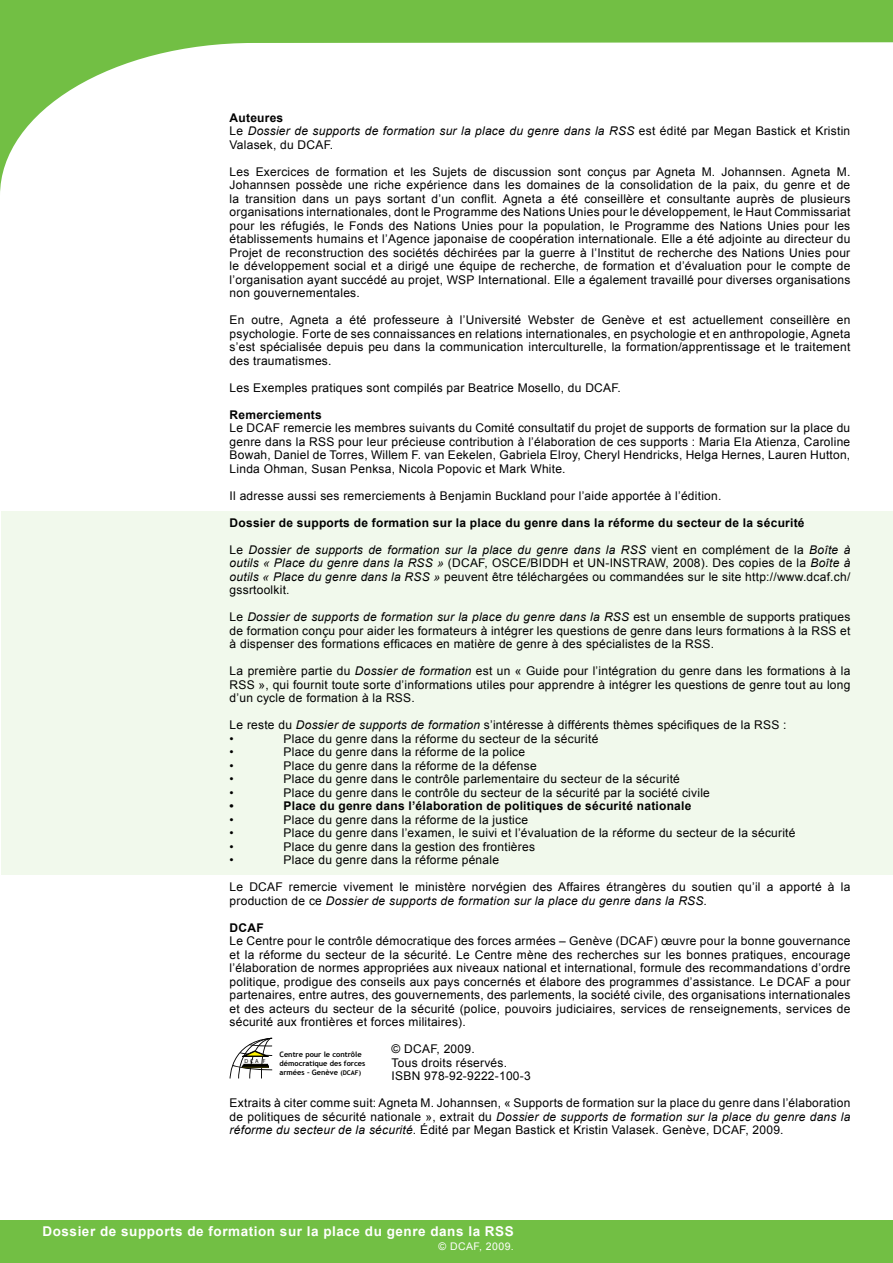
<style>
.page{position:relative;width:893px;height:1263px;background:#fff}
.page>*{position:absolute;margin:0;border:0;box-sizing:border-box;transform-origin:0 0}
.t1{font:700 13.5px "Arial";letter-spacing:.04em;color:#fff}
.t2{font:12px/13.5px "Arial";letter-spacing:.02em;color:#000;text-align:justify}
.t3{font:700 12px "Arial";letter-spacing:.02em;color:#000}
.t4{font:italic 12px/13.5px "Arial";letter-spacing:.02em;color:#000}
.t5{font:10.5px "Arial";letter-spacing:.04em;color:#fff}
.t6{font:700 7.5px/9px "Trebuchet MS";color:#000}
.t7{font:5.85px "Myriad Pro";color:#000}
.s1{font-weight:700;font-style:normal}
.s2{font-style:normal}
.s3{font-style:italic}
.s4{font-size:6.45px}
</style>
<div class="page">
<div style="left:0;top:1220px;width:893px;height:43px;background:#72bf44"></div>
<svg style="left:0;top:0;width:893px;height:192px"></svg>
<div style="left:1px;top:511px;width:891px;height:364px;background:#f1f9ec"></div>
<svg style="left:230px;top:1038px;width:42px;height:40px"></svg>
<p class="t4" style="left:230px;top:111px;width:622px"><span class="s1">Auteures<br></span><span class="s2">Le</span> Dossier de supports de formation sur la place du genre dans la RSS <span class="s2">est édité par Megan Bastick et Kristin<br>Valasek, du DCAF.</span></p>
<p class="t2" style="left:230px;top:165px;width:622px">Les Exercices de formation et les Sujets de discussion sont conçus par Agneta M. Johannsen. Agneta M.<br>Johannsen possède une riche expérience dans les domaines de la consolidation de la paix, du genre et de la transition dans un pays sortant d’un conflit. Agneta a été conseillère et consultante auprès de plusieurs organisations internationales, dont le Programme des Nations Unies pour le développement, le Haut Commissariat pour les réfugiés, le Fonds des Nations Unies pour la population, le Programme des Nations Unies pour les établissements humains et l’Agence japonaise de coopération internationale. Elle a été adjointe au directeur du Projet de reconstruction des sociétés déchirées par la guerre à l’Institut de recherche des Nations Unies pour le développement social et a dirigé une équipe de recherche, de formation et d’évaluation pour le compte de l’organisation ayant succédé au projet, WSP International. Elle a également travaillé pour diverses organisations non gouvernementales.</p>
<p class="t2" style="left:230px;top:313px;width:622px">En outre, Agneta a été professeure à l’Université Webster de Genève et est actuellement conseillère en psychologie. Forte de ses connaissances en relations internationales, en psychologie et en anthropologie, Agneta s’est spécialisée depuis peu dans la communication interculturelle, la formation/apprentissage et le traitement des traumatismes.</p>
<p class="t2" style="left:230px;top:381px;width:393px">Les Exemples pratiques sont compilés par Beatrice Mosello, du DCAF.</p>
<p class="t3" style="left:230px;top:407px;width:94px">Remerciements</p>
<p class="t2" style="left:230px;top:421px;width:622px">Le DCAF remercie les membres suivants du Comité consultatif du projet de supports de formation sur la place du genre dans la RSS pour leur précieuse contribution à l’élaboration de ces supports : Maria Ela Atienza, Caroline Bowah, Daniel de Torres, Willem F. van Eekelen, Gabriela Elroy, Cheryl Hendricks, Helga Hernes, Lauren Hutton, Linda Ohman, Susan Penksa, Nicola Popovic et Mark White.</p>
<p class="t2" style="left:230px;top:489px;width:493px">Il adresse aussi ses remerciements à Benjamin Buckland pour l’aide apportée à l’édition.</p>
<p class="t3" style="left:230px;top:515px;width:576px">Dossier de supports de formation sur la place du genre dans la réforme du secteur de la sécurité</p>
<p class="t2" style="left:230px;top:543px;width:622px">Le <span class="s3">Dossier de supports de formation sur la place du genre dans la RSS</span> vient en complément de la <span class="s3">Boîte à outils « Place du genre dans la RSS »</span> (DCAF, OSCE/BIDDH et UN-INSTRAW, 2008). Des copies de la <span class="s3">Boîte à outils « Place du genre dans la RSS »</span> peuvent être téléchargées ou commandées sur le site http://www.dcaf.ch/ gssrtoolkit.</p>
<p class="t2" style="left:230px;top:610px;width:622px">Le <span class="s3">Dossier de supports de formation sur la place du genre dans la RSS</span> est un ensemble de supports pratiques de formation conçu pour aider les formateurs à intégrer les questions de genre dans leurs formations à la RSS et à dispenser des formations efficaces en matière de genre à des spécialistes de la RSS.</p>
<p class="t2" style="left:230px;top:664px;width:622px">La première partie du <span class="s3">Dossier de formation</span> est un « Guide pour l’intégration du genre dans les formations à la RSS », qui fournit toute sorte d’informations utiles pour apprendre à intégrer les questions de genre tout au long d’un cycle de formation à la RSS.</p>
<p class="t2" style="left:230px;top:718px;width:558px">Le reste du <span class="s3">Dossier de supports de formation</span> s’intéresse à différents thèmes spécifiques de la RSS : •</p>
<p class="t2" style="left:284px;top:732px;width:316px">Place du genre dans la réforme du secteur de la sécurité</p>
<p class="t2" style="left:230px;top:745px;width:6px">•</p>
<p class="t2" style="left:284px;top:745px;width:243px">Place du genre dans la réforme de la police</p>
<p class="t2" style="left:230px;top:759px;width:6px">•</p>
<p class="t2" style="left:284px;top:759px;width:255px">Place du genre dans la réforme de la défense</p>
<p class="t2" style="left:230px;top:772px;width:6px">•</p>
<p class="t2" style="left:284px;top:772px;width:398px">Place du genre dans le contrôle parlementaire du secteur de la sécurité</p>
<p class="t2" style="left:230px;top:786px;width:6px">•</p>
<p class="t2" style="left:284px;top:786px;width:428px">Place du genre dans le contrôle du secteur de la sécurité par la société civile</p>
<p class="t3" style="left:230px;top:798px;width:6px">•</p>
<p class="t3" style="left:284px;top:798px;width:409px">Place du genre dans l’élaboration de politiques de sécurité nationale</p>
<p class="t2" style="left:230px;top:813px;width:6px">•</p>
<p class="t2" style="left:284px;top:813px;width:246px">Place du genre dans la réforme de la justice</p>
<p class="t2" style="left:230px;top:826px;width:6px">•</p>
<p class="t2" style="left:284px;top:826px;width:513px">Place du genre dans l’examen, le suivi et l’évaluation de la réforme du secteur de la sécurité</p>
<p class="t2" style="left:230px;top:840px;width:6px">•</p>
<p class="t2" style="left:284px;top:840px;width:253px">Place du genre dans la gestion des frontières</p>
<p class="t2" style="left:230px;top:853px;width:6px">•</p>
<p class="t2" style="left:284px;top:853px;width:217px">Place du genre dans la réforme pénale</p>
<p class="t2" style="left:230px;top:880px;width:622px">Le DCAF remercie vivement le ministère norvégien des Affaires étrangères du soutien qu’il a apporté à la production de ce <span class="s3">Dossier de supports de formation sur la place du genre dans la RSS.</span></p>
<p class="t3" style="left:230px;top:920px;width:36px">DCAF</p>
<p class="t2" style="left:230px;top:934px;width:622px">Le Centre pour le contrôle démocratique des forces armées – Genève (DCAF) œuvre pour la bonne gouvernance et la réforme du secteur de la sécurité. Le Centre mène des recherches sur les bonnes pratiques, encourage l’élaboration de normes appropriées aux niveaux national et international, formule des recommandations d’ordre politique, prodigue des conseils aux pays concernés et élabore des programmes d’assistance. Le DCAF a pour partenaires, entre autres, des gouvernements, des parlements, la société civile, des organisations internationales et des acteurs du secteur de la sécurité (police, pouvoirs judiciaires, services de renseignements, services de sécurité aux frontières et forces militaires).</p>
<p class="t2" style="left:392px;top:1042px;width:141px;text-align:left">© DCAF, 2009.<br>Tous droits réservés.<br>ISBN 978-92-9222-100-3</p>
<p class="t2" style="left:230px;top:1096px;width:622px">Extraits à citer comme suit: Agneta M. Johannsen, « Supports de formation sur la place du genre dans l’élaboration de politiques de sécurité nationale », extrait du <span class="s3">Dossier de supports de formation sur la place du genre dans la réforme du secteur de la sécurité</span>. Édité par Megan Bastick et Kristin Valasek. Genève, DCAF, 2009.</p>
<p class="t7" style="left:245px;top:1057px;width:23px">DCA F</p>
<p class="t6" style="left:279px;top:1049px;width:87px">Centre pour le contrôle démocratique des forces armées – Genève <span class="s4">(DCAF)</span></p>
<p class="t1" style="left:43px;top:1222px;width:473px">Dossier de supports de formation sur la place du genre dans la RSS</p>
<p class="t5" style="left:439px;top:1239px;width:77px">© DCAF, 2009.</p>
</div>
